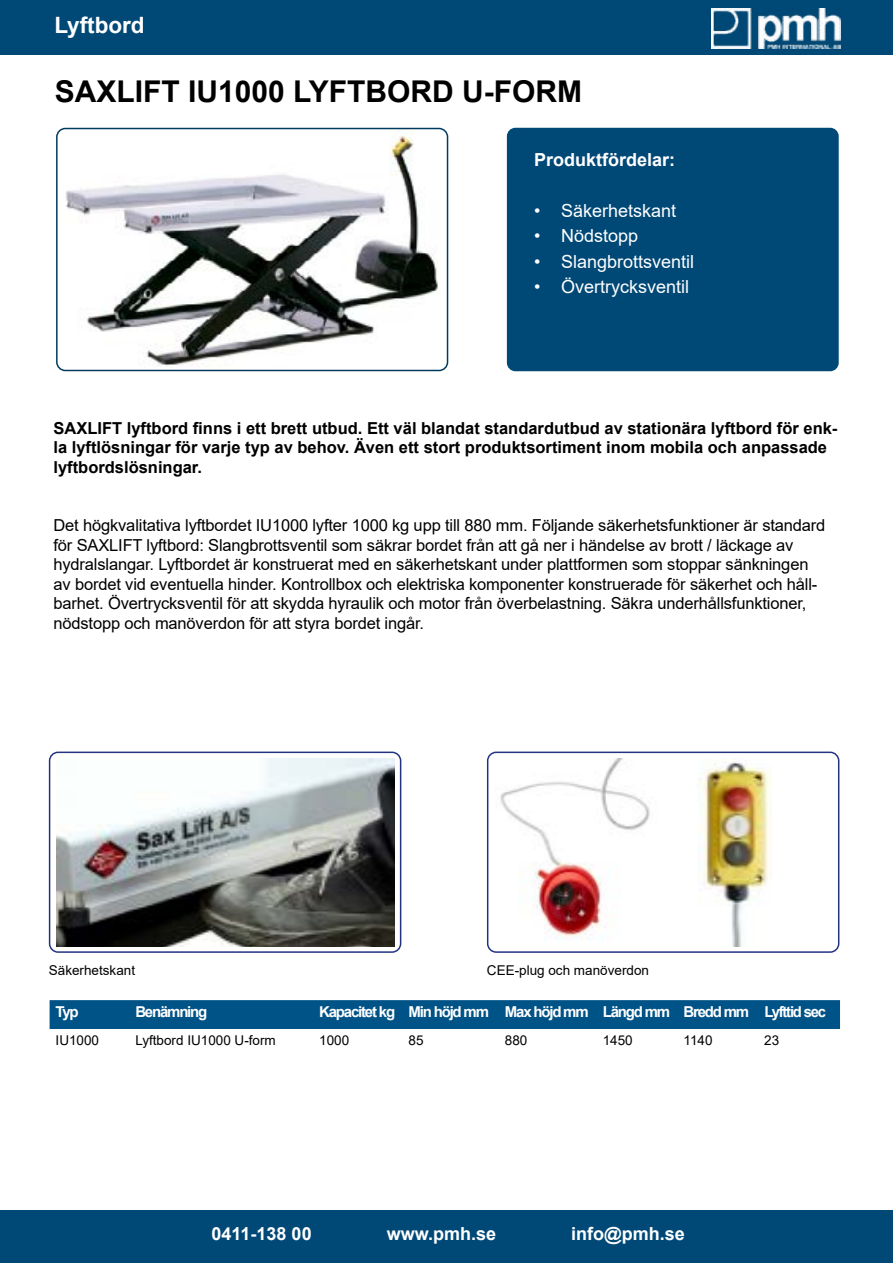
<style>
.page{position:relative;width:893px;height:1263px;background:#fff}
.page>*{position:absolute;margin:0;border:0;box-sizing:border-box;transform-origin:0 0}
.t1{font:700 30px "Arial";color:#000}
.t2{font:700 22.5px "Arial";color:#fff}
.t3{font:18px "Arial";color:#fff}
.t4{font:700 18px "Arial";color:#fff}
.t5{font:16.5px/19.5px "Arial";letter-spacing:-.01em;color:#000}
.t6{font:700 16.5px/19.5px "Arial";color:#000}
.t7{font:700 15px "Arial";letter-spacing:-.08em;color:#fff}
.t8{font:13.5px "Arial";color:#000}
</style>
<div class="page">
<div style="left:507px;top:128px;width:332px;height:243px;background:#004977;border-radius:9px"></div>
<div style="left:0;top:0;width:893px;height:54px;background:#004977"></div>
<div style="left:0;top:1210px;width:893px;height:53px;background:#004977"></div>
<div style="left:50px;top:1000px;width:790px;height:29px;background:#005387"></div>
<img style="left:57px;top:128px;width:388px;height:242px">
<div style="left:56px;top:128px;width:392px;height:243px;border:2px solid #003a5f;border-radius:9px"></div>
<div style="left:49px;top:751px;width:352px;height:202px;border:2px solid #223382;border-radius:9px"></div>
<div style="left:487px;top:751px;width:352px;height:202px;border:2px solid #223382;border-radius:9px"></div>
<img style="left:56px;top:758px;width:338px;height:188px">
<img style="left:500px;top:758px;width:150px;height:182px">
<img style="left:697px;top:758px;width:74px;height:188px">
<h2 class="t2" style="left:54px;top:9px;width:113px">Höglyftare</h2>
<h2 class="t2" style="left:54px;top:9px;width:92px">Lyftbord</h2>
<h1 class="t1" style="left:55px;top:70px;width:529px">SAXLIFT IU1000 LYFTBORD U-FORM</h1>
<p class="t4" style="left:534px;top:146px;width:143px">Produktfördelar:</p>
<p class="t3" style="left:534px;top:198px;width:144px">• Säkerhetskant</p>
<p class="t3" style="left:534px;top:223px;width:106px">• Nödstopp</p>
<p class="t3" style="left:534px;top:249px;width:162px">• Slangbrottsventil</p>
<p class="t3" style="left:534px;top:274px;width:157px">• Övertrycksventil</p>
<p class="t6" style="left:54px;top:418px;width:785px">SAXLIFT lyftbord finns i ett brett utbud. Ett väl blandat standardutbud av stationära lyftbord för enk&shy;la lyftlösningar för varje typ av behov. Även ett stort produktsortiment inom mobila och anpassade lyftbordslösningar.</p>
<p class="t5" style="left:54px;top:516px;width:773px">Det högkvalitativa lyftbordet IU1000 lyfter 1000 kg upp till 880 mm. Följande säkerhetsfunktioner är standard för SAXLIFT lyftbord: Slangbrottsventil som säkrar bordet från att gå ner i händelse av brott / läckage av hydralslangar. Lyftbordet är konstruerat med en säkerhetskant under plattformen som stoppar sänkningen av bordet vid eventuella hinder. Kontrollbox och elektriska komponenter konstruerade för säkerhet och håll&shy;barhet. Övertrycksventil för att skydda hyraulik och motor från överbelastning. Säkra underhållsfunktioner, nödstopp och manöverdon för att styra bordet ingår.</p>
<p class="t8" style="left:49px;top:961px;width:88px">Säkerhetskant</p>
<p class="t8" style="left:487px;top:961px;width:164px">CEE-plug och manöverdon</p>
<p class="t7" style="left:56px;top:1001px;width:25px">Typ</p>
<p class="t7" style="left:135px;top:1001px;width:74px">Benämning</p>
<p class="t7" style="left:319px;top:1001px;width:508px">Kapacitet kg Min höjd mm Max höjd mm Längd mm Bredd mm Lyfttid sec</p>
<p class="t8" style="left:56px;top:1031px;width:45px">IU1000</p>
<p class="t8" style="left:135px;top:1031px;width:142px">Lyftbord IU1000 U-form</p>
<p class="t8" style="left:319px;top:1031px;width:32px">1000</p>
<p class="t8" style="left:409px;top:1031px;width:17px">85</p>
<p class="t8" style="left:505px;top:1031px;width:24px">880</p>
<p class="t8" style="left:603px;top:1031px;width:32px">1450</p>
<p class="t8" style="left:683px;top:1031px;width:31px">1140</p>
<p class="t8" style="left:764px;top:1031px;width:17px">23</p>
<p class="t4" style="left:212px;top:1221px;width:102px">0411-138 00</p>
<p class="t4" style="left:387px;top:1221px;width:111px">www.pmh.se</p>
<p class="t4" style="left:571px;top:1221px;width:115px">info@pmh.se</p>
</div>
